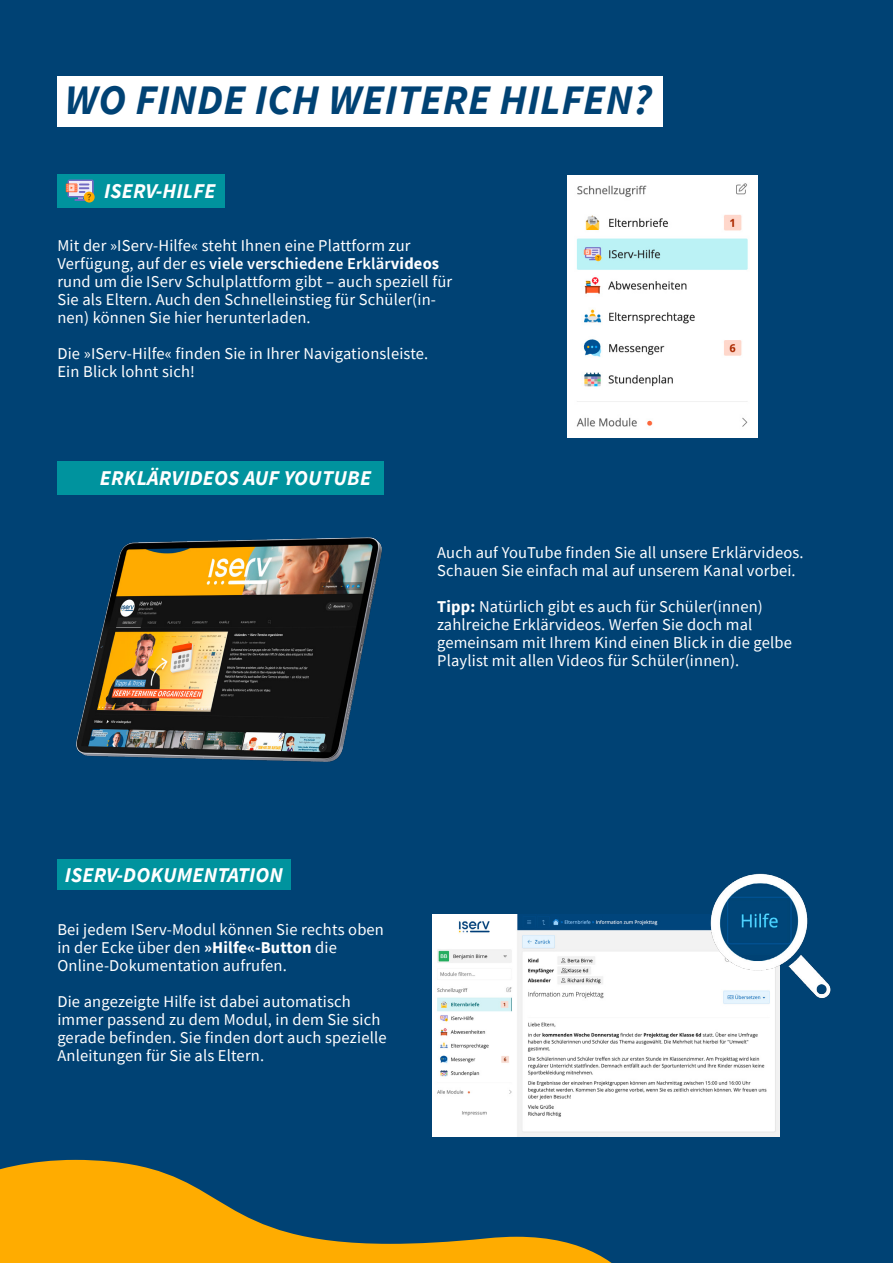
<style>
.page{position:relative;width:893px;height:1263px;background:#004274}
.page>*{position:absolute;margin:0;border:0;box-sizing:border-box;transform-origin:0 0}
.t1{font:italic 700 42px "Source Sans Pro";letter-spacing:.01em;color:#004274}
.t2{font:italic 700 21px "Source Sans Pro";letter-spacing:.01em;color:#fff}
.t3{font:16.5px/18px "Source Sans Pro";letter-spacing:.01em;color:#fff}
.s1{font-weight:600}
.s2{font-weight:700}
</style>
<div class="page">
<div style="left:57px;top:77px;width:606px;height:50px;background:#fff"></div>
<div style="left:57px;top:859px;width:234px;height:30px;background:#00939e"></div>
<img style="left:433px;top:915px;width:347px;height:222px">
<img style="left:706px;top:873px;width:125px;height:146px">
<img style="left:57px;top:494px;width:327px;height:268px">
<img style="left:568px;top:176px;width:189px;height:262px">
<div style="left:57px;top:175px;width:168px;height:33px;background:#00939e"></div>
<div style="left:68px;top:179px;width:26px;height:18px;background:#726ac2;border-radius:2px"></div>
<svg style="left:70px;top:181px;width:22px;height:11px"></svg>
<svg style="left:84px;top:192px;width:11px;height:11px"></svg>
<div style="left:66px;top:184px;width:11px;height:8px;background:#ff7144"></div>
<svg style="left:67px;top:184px;width:24px;height:17px"></svg>
<svg style="left:0;top:1160px;width:612px;height:103px"></svg>
<div style="left:57px;top:461px;width:327px;height:33px;background:#00939e"></div>
<h1 class="t1" style="left:65px;top:73px;width:588px">WO FINDE ICH WEITERE HILFEN?</h1>
<p class="t2" style="left:104px;top:177px;width:113px">ISERV-HILFE</p>
<p class="t3" style="left:57px;top:236px;width:396px">Mit der »IServ-Hilfe« steht Ihnen eine Plattform zur Verfügung, auf der es <span class="s1">viele verschiedene Erklär</span><span class="s2">videos </span>rund um die IServ Schulplattform gibt – auch speziell für Sie als Eltern. Auch den Schnelleinstieg für Schüler(in&shy;nen) können Sie hier herunterladen.</p>
<p class="t3" style="left:57px;top:344px;width:372px">Die »IServ-Hilfe« finden Sie in Ihrer Navigationsleiste.<br>Ein Blick lohnt sich!</p>
<p class="t2" style="left:100px;top:464px;width:273px">ERKLÄRVIDEOS AUF YOUTUBE</p>
<p class="t3" style="left:437px;top:543px;width:368px">Auch auf YouTube finden Sie all unsere Erklärvideos.<br>Schauen Sie einfach mal auf unserem Kanal vorbei.</p>
<p class="t3" style="left:437px;top:597px;width:356px"><span class="s2">Tipp:</span> Natürlich gibt es auch für Schüler(innen) zahlreiche Erklärvideos. Werfen Sie doch mal gemeinsam mit Ihrem Kind einen Blick in die gelbe Playlist mit allen Videos für Schüler(innen).</p>
<p class="t2" style="left:65px;top:861px;width:220px">ISERV-DOKUMENTATION</p>
<p class="t3" style="left:57px;top:920px;width:328px">Bei jedem IServ-Modul können Sie rechts oben in der Ecke über den <span class="s2">»Hilfe«-Button</span> die<br>Online-Dokumentation aufrufen.</p>
<p class="t3" style="left:57px;top:992px;width:331px">Die angezeigte Hilfe ist dabei automatisch immer passend zu dem Modul, in dem Sie sich gerade befinden. Sie finden dort auch spezielle Anleitungen für Sie als Eltern.</p>
</div>
